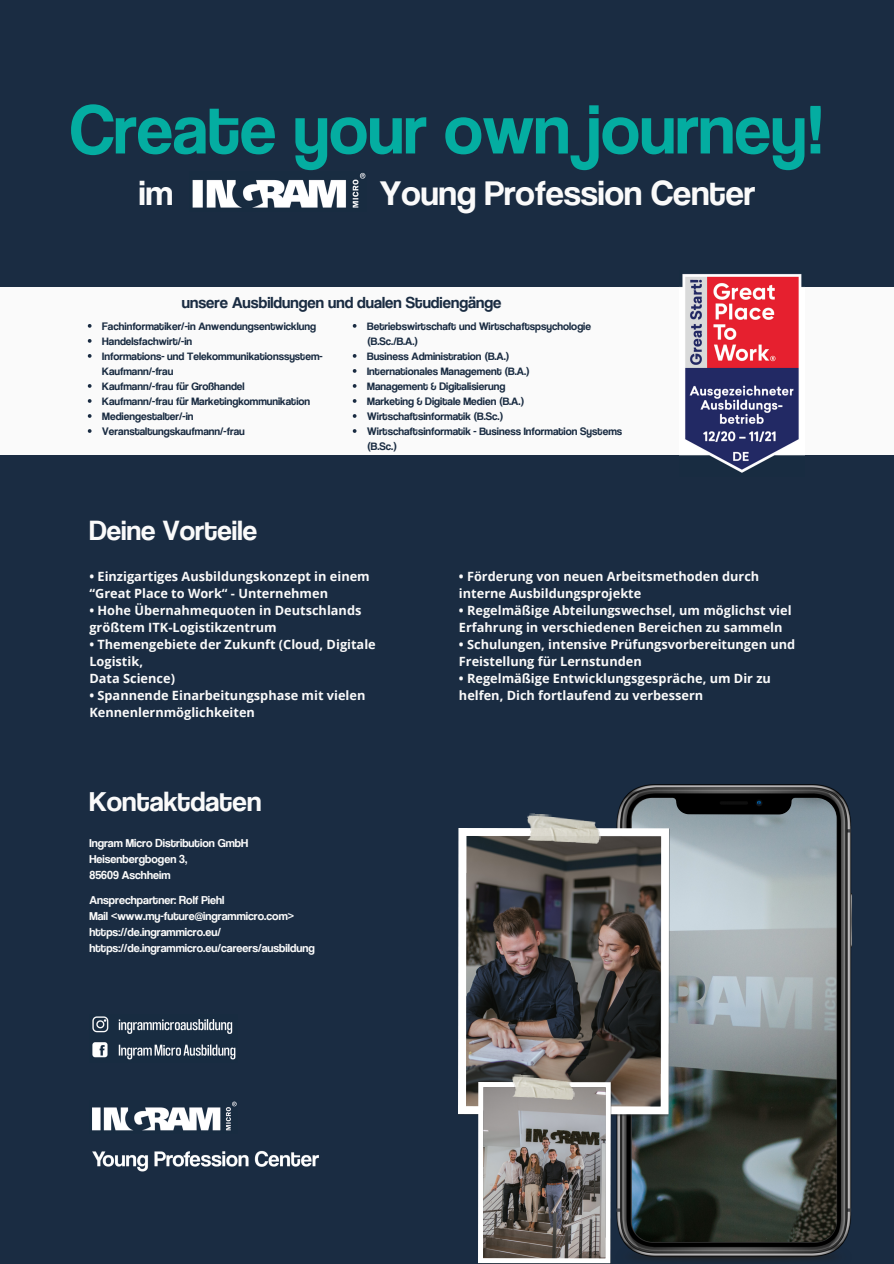
<style>
.page{position:relative;width:894px;height:1264px;background:#fff}
.page>*{position:absolute;margin:0;border:0;box-sizing:border-box;transform-origin:0 0}
.t1{font:71.55px "Coolvetica Rg";color:#04ada1}
.t2{font:36px "Coolvetica Rg";color:#fafafa}
.t3{font:28.65px "Coolvetica Rg";color:#fafafa}
.t4{font:16.5px "Coolvetica Rg";color:#1a2c42}
.t5{font:700 12.75px/17px "Open Sans";color:#fafafa}
.t6{font:12px "Coolvetica Rg";color:#fafafa}
.t7{font:11.25px/15px "Coolvetica Rg";color:#1a2c42}
.s1{color:#1a2c42}
</style>
<div class="page">
<div style="left:0;top:0;width:893px;height:1263px;background:#1a2c42"></div>
<img style="left:616px;top:784px;width:236px;height:478px">
<img style="left:631px;top:797px;width:205px;height:444px">
<div style="left:0;top:287px;width:893px;height:168px;background:#fafafa"></div>
<img style="left:92px;top:1101px;width:145px;height:30px">
<img style="left:92px;top:1150px;width:227px;height:22px">
<img style="left:92px;top:1016px;width:144px;height:44px">
<img style="left:679px;top:274px;width:125px;height:199px">
<img style="left:459px;top:828px;width:210px;height:288px">
<img style="left:478px;top:1082px;width:133px;height:181px">
<img style="left:511px;top:1073px;width:64px;height:27px">
<img style="left:526px;top:813px;width:76px;height:31px">
<img style="left:192px;top:172px;width:174px;height:36px">
<svg style="left:352px;top:324px;width:4px;height:4px"></svg>
<svg style="left:352px;top:354px;width:4px;height:4px"></svg>
<svg style="left:352px;top:369px;width:4px;height:4px"></svg>
<svg style="left:352px;top:384px;width:4px;height:4px"></svg>
<svg style="left:352px;top:399px;width:4px;height:4px"></svg>
<svg style="left:352px;top:414px;width:4px;height:4px"></svg>
<svg style="left:352px;top:429px;width:4px;height:4px"></svg>
<svg style="left:88px;top:324px;width:3px;height:4px"></svg>
<svg style="left:88px;top:339px;width:3px;height:4px"></svg>
<svg style="left:88px;top:354px;width:3px;height:4px"></svg>
<svg style="left:88px;top:384px;width:3px;height:4px"></svg>
<svg style="left:88px;top:399px;width:3px;height:4px"></svg>
<svg style="left:88px;top:414px;width:3px;height:4px"></svg>
<svg style="left:88px;top:429px;width:3px;height:4px"></svg>
<p class="t1" style="left:70px;top:84px;width:755px">Create your own journey!</p>
<p class="t2" style="left:139px;top:170px;width:618px">im <span class="s1">Ingram Micro</span> Young Profession Center</p>
<p class="t4" style="left:182px;top:292px;width:321px">unsere Ausbildungen und dualen Studiengänge</p>
<p class="t7" style="left:102px;top:318px;width:215px">Fachinformatiker/-in Anwendungsentwicklung</p>
<p class="t7" style="left:102px;top:333px;width:91px">Handelsfachwirt/-in</p>
<p class="t7" style="left:102px;top:348px;width:222px">Informations- und Telekommunikationssystem-<br>Kaufmann/-frau</p>
<p class="t7" style="left:102px;top:378px;width:144px">Kaufmann/-frau für Großhandel</p>
<p class="t7" style="left:102px;top:393px;width:209px">Kaufmann/-frau für Marketingkommunikation</p>
<p class="t7" style="left:102px;top:408px;width:93px">Mediengestalter/-in</p>
<p class="t7" style="left:102px;top:423px;width:144px">Veranstaltungskaufmann/-frau</p>
<p class="t3" style="left:89px;top:512px;width:169px">Deine Vorteile</p>
<p class="t7" style="left:367px;top:318px;width:225px">Betriebswirtschaft und Wirtschaftspsychologie (B.Sc./B.A.)</p>
<p class="t7" style="left:367px;top:348px;width:144px">Business Administration (B.A.)</p>
<p class="t7" style="left:367px;top:363px;width:164px">Internationales Management (B.A.)</p>
<p class="t7" style="left:367px;top:378px;width:140px">Management &amp; Digitalisierung</p>
<p class="t7" style="left:367px;top:393px;width:159px">Marketing &amp; Digitale Medien (B.A.)</p>
<p class="t7" style="left:367px;top:408px;width:138px">Wirtschaftsinformatik (B.Sc.)</p>
<p class="t7" style="left:367px;top:423px;width:256px">Wirtschaftsinformatik - Business Information Systems (B.Sc.)</p>
<p class="t5" style="left:89px;top:567px;width:282px">• Einzigartiges Ausbildungskonzept in einem</p>
<p class="t5" style="left:89px;top:584px;width:240px">“Great Place to Work“ - Unternehmen</p>
<p class="t5" style="left:89px;top:601px;width:273px">• Hohe Übernahmequoten in Deutschlands größtem ITK-Logistikzentrum</p>
<p class="t5" style="left:89px;top:635px;width:288px">• Themengebiete der Zukunft (Cloud, Digitale<br>Logistik,</p>
<p class="t5" style="left:89px;top:669px;width:87px">Data Science)</p>
<p class="t5" style="left:89px;top:686px;width:277px">• Spannende Einarbeitungsphase mit vielen<br>Kennenlernmöglichkeiten</p>
<p class="t3" style="left:89px;top:783px;width:173px">Kontaktdaten</p>
<p class="t6" style="left:89px;top:835px;width:160px">Ingram Micro Distribution GmbH</p>
<p class="t6" style="left:89px;top:851px;width:99px">Heisenbergbogen 3,</p>
<p class="t6" style="left:89px;top:867px;width:82px">85609 Aschheim</p>
<p class="t6" style="left:89px;top:892px;width:136px">Ansprechpartner: Rolf Piehl</p>
<p class="t6" style="left:89px;top:908px;width:206px">Mail &lt;www.my-future@ingrammicro.com&gt;</p>
<p class="t6" style="left:89px;top:924px;width:133px">https://de.ingrammicro.eu/</p>
<p class="t6" style="left:89px;top:940px;width:227px">https://de.ingrammicro.eu/careers/ausbildung</p>
<p class="t5" style="left:459px;top:567px;width:302px">• Förderung von neuen Arbeitsmethoden durch interne Ausbildungsprojekte</p>
<p class="t5" style="left:459px;top:601px;width:334px">• Regelmäßige Abteilungswechsel, um möglichst viel</p>
<p class="t5" style="left:459px;top:618px;width:325px">Erfahrung in verschiedenen Bereichen zu sammeln</p>
<p class="t5" style="left:459px;top:635px;width:337px">• Schulungen, intensive Prüfungsvorbereitungen und</p>
<p class="t5" style="left:459px;top:652px;width:184px">Freistellung für Lernstunden</p>
<p class="t5" style="left:459px;top:669px;width:313px">• Regelmäßige Entwicklungsgespräche, um Dir zu</p>
<p class="t5" style="left:459px;top:686px;width:246px">helfen, Dich fortlaufend zu verbessern</p>
</div>
